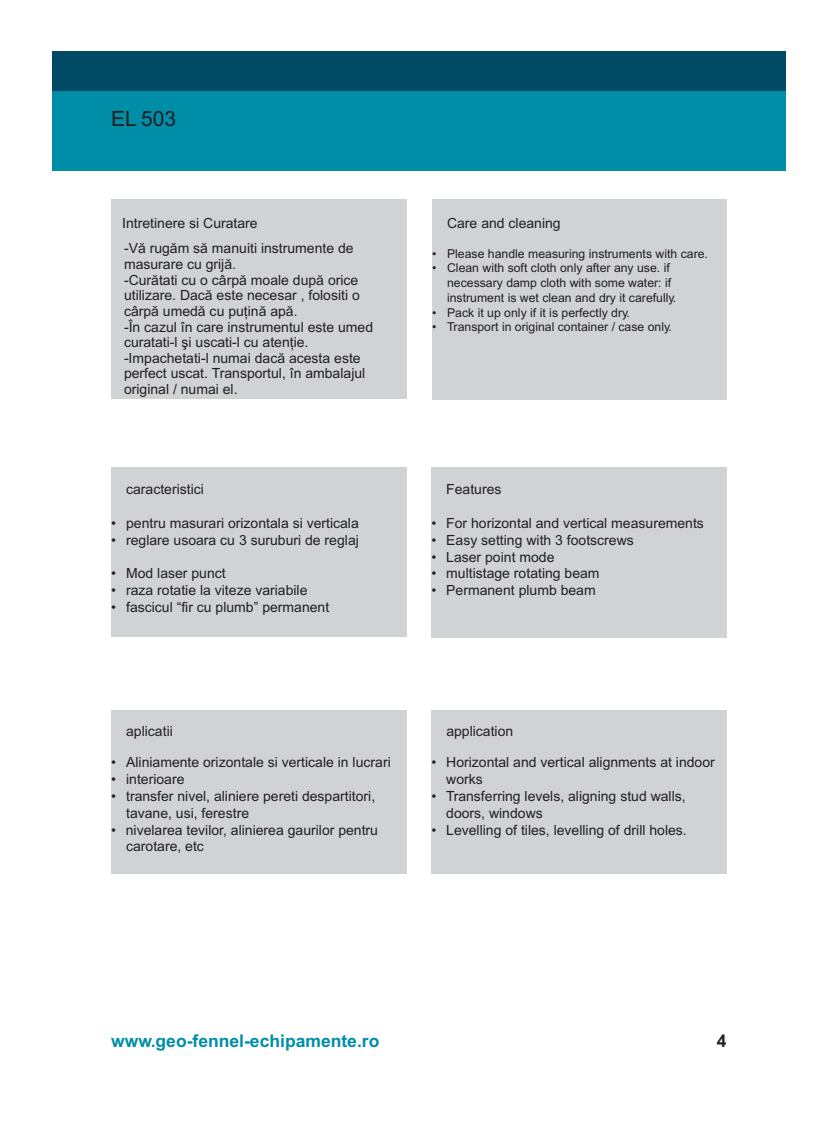
<style>
.page{position:relative;width:837px;height:1145px;background:#fff}
.page>*{position:absolute;margin:0;border:0;box-sizing:border-box;transform-origin:0 0}
.t1{font:21px "Arial";color:#231f20}
.t2{font:700 17.5px "Arial";color:#008da8}
.t3{font:700 17.5px "Arial";color:#231f20}
.t4{font:14px/16.8px "Arial";color:#231f20}
.t5{font:12.25px/14.7px "Arial";color:#231f20}
</style>
<div class="page">
<div style="left:52px;top:91px;width:733px;height:79px;background:#008da8"></div>
<div style="left:111px;top:199px;width:295px;height:200px;background:#d1d2d4"></div>
<div style="left:432px;top:199px;width:294px;height:200px;background:#d1d2d4"></div>
<div style="left:52px;top:51px;width:733px;height:40px;background:#004964"></div>
<div style="left:111px;top:467px;width:295px;height:169px;background:#d1d2d4"></div>
<div style="left:431px;top:467px;width:295px;height:170px;background:#d1d2d4"></div>
<div style="left:111px;top:710px;width:295px;height:164px;background:#d1d2d4"></div>
<div style="left:431px;top:710px;width:295px;height:164px;background:#d1d2d4"></div>
<h1 class="t1" style="left:111px;top:111px;width:66px">EL 503</h1>
<p class="t4" style="left:122px;top:216px;width:137px">Intretinere si Curatare</p>
<p class="t4" style="left:447px;top:216px;width:115px">Care and cleaning</p>
<p class="t5" style="left:447px;top:247px;width:262px">Please handle measuring instruments with care.<br>Clean with soft cloth only after any use. if necessary damp cloth with some water: if instrument is wet clean and dry it carefully.<br>Pack it up only if it is perfectly dry.<br>Transport in original container / case only.</p>
<p class="t4" style="left:124px;top:242px;width:250px;line-height:15.6px">-Vã rugãm sã manuiti instrumente de masurare cu grijã.<br>-Curãtati cu o cârpã moale dupã orice utilizare. Dacã este necesar , folositi o cârpã umedã cu puþinã apã.<br>-În cazul în care instrumentul este umed curatati-l þi uscati-l cu atenþie. -Impachetati-l numai dacã acesta este perfect uscat. Transportul, în ambalajul original / numai el.</p>
<p class="t5" style="left:432px;top:247px;width:6px">• •</p>
<p class="t5" style="left:432px;top:306px;width:6px">• •</p>
<p class="t4" style="left:111px;top:516px;width:6px">• •</p>
<p class="t4" style="left:111px;top:566px;width:6px;text-align:justify">• • •</p>
<p class="t4" style="left:126px;top:482px;width:79px">caracteristici</p>
<p class="t4" style="left:126px;top:516px;width:234px">pentru masurari orizontala si verticala reglare usoara cu 3 suruburi de reglaj</p>
<p class="t4" style="left:126px;top:566px;width:205px">Mod laser punct<br>raza rotatie la viteze variabile fascicul “fir cu plumb” permanent</p>
<p class="t4" style="left:431px;top:516px;width:6px;text-align:justify">• • • • •</p>
<p class="t4" style="left:446px;top:482px;width:57px">Features</p>
<p class="t4" style="left:446px;top:516px;width:259px">For horizontal and vertical measurements<br>Easy setting with 3 footscrews<br>Laser point mode<br>multistage rotating beam<br>Permanent plumb beam</p>
<p class="t4" style="left:111px;top:755px;width:6px;text-align:justify">• • •</p>
<p class="t4" style="left:111px;top:822px;width:6px">•</p>
<p class="t4" style="left:126px;top:724px;width:48px">aplicatii</p>
<p class="t4" style="left:126px;top:755px;width:266px">Aliniamente orizontale si verticale in lucrari interioare<br>transfer nivel, aliniere pereti despartitori, tavane, usi, ferestre<br>nivelarea tevilor, alinierea gaurilor pentru carotare, etc</p>
<p class="t4" style="left:431px;top:755px;width:6px">•</p>
<p class="t4" style="left:431px;top:789px;width:6px">•</p>
<p class="t4" style="left:431px;top:822px;width:6px">•</p>
<p class="t4" style="left:446px;top:724px;width:68px">application</p>
<p class="t4" style="left:446px;top:755px;width:270px">Horizontal and vertical alignments at indoor works<br>Transferring levels, aligning stud walls, doors, windows<br>Levelling of tiles, levelling of drill holes.</p>
<p class="t2" style="left:111px;top:1034px;width:269px">www.geo-fennel-echipamente.ro</p>
<p class="t3" style="left:717px;top:1033px;width:11px">4</p>
</div>
